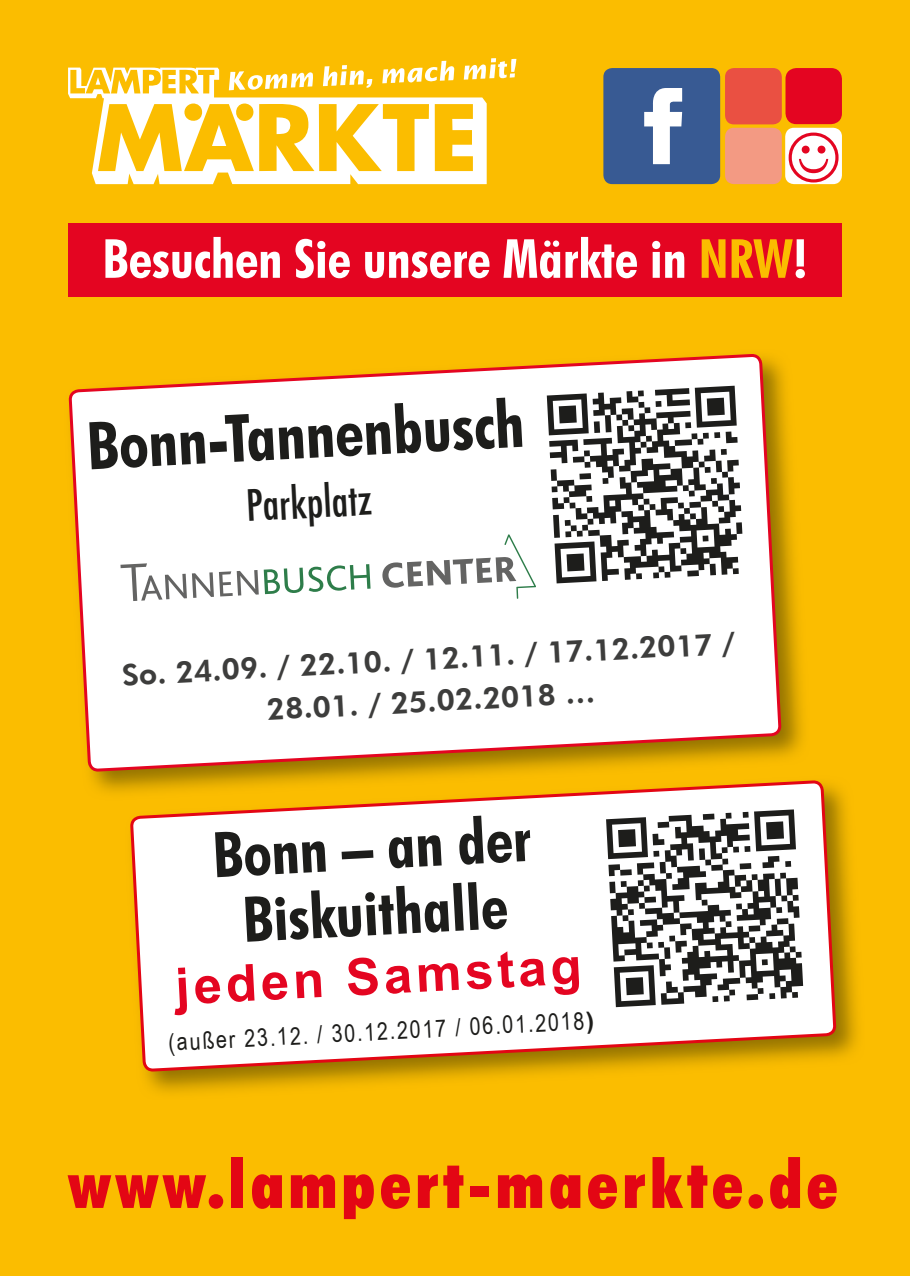
<style>
.page{position:relative;width:910px;height:1276px;background:#fbbd00}
.page>*{position:absolute;margin:0;border:0;box-sizing:border-box;transform-origin:0 0}
.t1{font:700 condensed 66px "Futura BT";color:#1d1d1b}
.t2{font:900 condensed 65.4px "Futura BT";letter-spacing:.07em;color:#e30614}
.t3{font:700 condensed 63px/66px "Futura BT";color:#1d1d1b;text-align:center}
.t4{font:700 condensed 54px "Futura BT";color:#fff}
.t5{font:700 51px "Arial";color:#e40521}
.t6{font:500 condensed 42px "Futura";color:#1d1d1b}
.t7{font:800 30px/42px "Futura BT";color:#3d3d3c;text-align:center}
.t8{font:24px "Arial Narrow";color:#1d1d1b}
.s1{color:#fbbd00}
.s2{font-family:"Arial";font-weight:700}
</style>
<div class="page">
<div style="left:68px;top:223px;width:774px;height:73px;background:#e40521"></div>
<svg style="left:68px;top:68px;width:419px;height:116px"></svg>
<svg style="left:323px;top:65px;width:49px;height:23px"></svg>
<svg style="left:382px;top:61px;width:72px;height:24px"></svg>
<svg style="left:229px;top:70px;width:85px;height:20px"></svg>
<svg style="left:464px;top:58px;width:52px;height:22px"></svg>
<img style="left:68px;top:354px;width:735px;height:404px">
<svg style="left:70px;top:355px;width:710px;height:438px;background:#f8e9ce"></svg>
<svg style="left:120px;top:563px;width:251px;height:38px;background:#d6ded9"></svg>
<svg style="left:382px;top:380px;width:368px;height:219px;background:#cacaca"></svg>
<img style="left:130px;top:780px;width:728px;height:278px">
<img style="left:126px;top:776px;width:683px;height:24px">
<svg style="left:131px;top:781px;width:704px;height:312px;background:#f7e3ba"></svg>
<svg style="left:600px;top:803px;width:210px;height:210px;background:#a6a6a5"></svg>
<div style="left:785px;top:68px;width:57px;height:56px;background:#e40521;border-radius:11px"></div>
<div style="left:603px;top:68px;width:117px;height:116px;background:#385a93;border-radius:9px"></div>
<svg style="left:644px;top:88px;width:38px;height:76px"></svg>
<div style="left:725px;top:128px;width:57px;height:56px;background:#f39a83;border-radius:9px"></div>
<div style="left:725px;top:68px;width:57px;height:56px;background:#ea5042;border-radius:9px"></div>
<div style="left:785px;top:128px;width:57px;height:56px;background:#fff;border-radius:9px"></div>
<h3 class="t4" style="left:102px;top:226px;width:707px">Besuchen Sie unsere Märkte in <span class="s1">NRW</span>!</h3>
<h1 class="t1" style="left:85px;top:406px;width:439px;rotate:-3deg">Bonn-Tannenbusch</h1>
<h3 class="t6" style="left:245px;top:479px;width:127px;rotate:-3deg">Parkplatz</h3>
<p class="t7" style="left:121px;top:653px;width:615px;rotate:-3deg">So. 24.09. / 22.10. / 12.11. / 17.12.2017 /<br>28.01. / 25.02.2018 …</p>
<h3 class="t3" style="left:211px;top:821px;width:320px;rotate:-3deg">Bonn – an der<br>Biskuithalle</h3>
<h3 class="t5" style="left:174px;top:953px;width:408px;rotate:-3deg">jeden Samstag</h3>
<p class="t8" style="left:168px;top:1024px;width:428px;rotate:-3deg">(außer 23.12. / 30.12.2017 / 06.01.2018<span class="s2">)</span></p>
<h2 class="t2" style="left:68px;top:1145px;width:771px">www.lampert-maerkte.de</h2>
</div>
